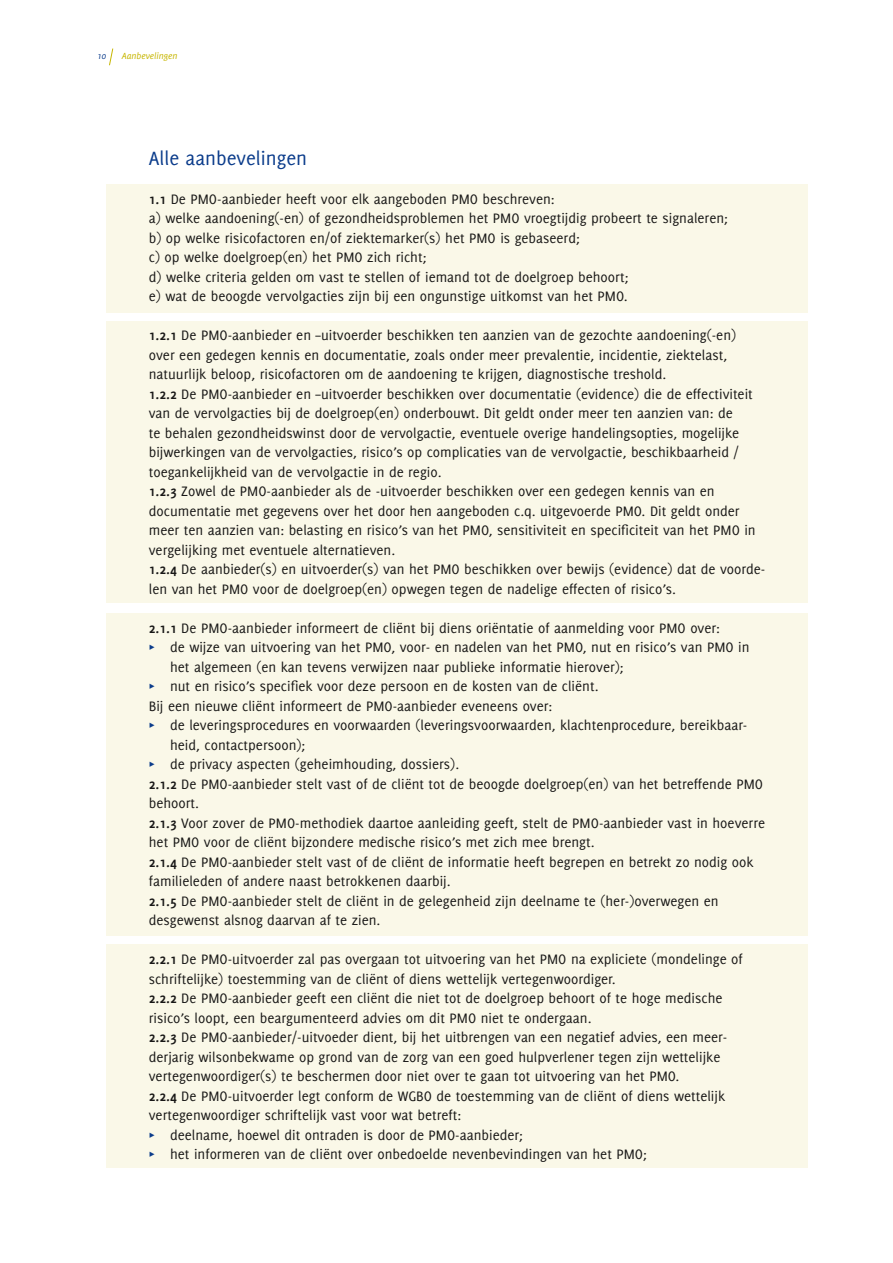
<style>
.page{position:relative;width:893px;height:1263px;background:#fff}
.page>*{position:absolute;margin:0;border:0;box-sizing:border-box;transform-origin:0 0}
.t1{font:21px "Delicious";color:#0b3c8b}
.t2{font:15px/19.5px "Delicious";color:#181716}
.t3{font:italic 9.75px "Delicious";color:#c7b600}
.t4{font:italic 9.75px "Delicious";color:#0b3c8b}
.s1{font-weight:700}
.s2{color:#0b3c8b}
</style>
<div class="page">
<svg style="left:109px;top:48px;width:4px;height:18px"></svg>
<div style="left:106px;top:184px;width:702px;height:129px;background:#faf8e8"></div>
<div style="left:106px;top:321px;width:702px;height:281px;background:#faf8e8"></div>
<div style="left:106px;top:945px;width:702px;height:223px;background:#faf8e8"></div>
<div style="left:106px;top:613px;width:702px;height:322px;background:#faf8e8"></div>
<p class="t4" style="left:98px;top:51px;width:10px">10</p>
<p class="t3" style="left:122px;top:51px;width:57px">Aanbevelingen</p>
<h1 class="t1" style="left:149px;top:146px;width:160px">Alle aanbevelingen</h1>
<p class="t2" style="left:149px;top:189px;width:581px"><span class="s1">1.1</span> De PMO-aanbieder heeft voor elk aangeboden PMO beschreven:<br>a) welke aandoening(-en) of gezondheidsproblemen het PMO vroegtijdig probeert te signaleren; b) op welke risicofactoren en/of ziektemarker(s) het PMO is gebaseerd;<br>c) op welke doelgroep(en) het PMO zich richt;<br>d) welke criteria gelden om vast te stellen of iemand tot de doelgroep behoort;<br>e) wat de beoogde vervolgacties zijn bij een ongunstige uitkomst van het PMO.</p>
<p class="t2" style="left:149px;top:325px;width:618px"><span class="s1">1.2.1</span> De PMO-aanbieder en –uitvoerder beschikken ten aanzien van de gezochte aandoening(-en) over een gedegen kennis en documentatie, zoals onder meer prevalentie, incidentie, ziektelast, natuurlijk beloop, risicofactoren om de aandoening te krijgen, diagnostische treshold.<br><span class="s1">1.2.2</span> De PMO-aanbieder en –uitvoerder beschikken over documentatie (evidence) die de effectiviteit van de vervolgacties bij de doelgroep(en) onderbouwt. Dit geldt onder meer ten aanzien van: de<br>te behalen gezondheidswinst door de vervolgactie, eventuele overige handelingsopties, mogelijke bijwerkingen van de vervolgacties, risico’s op complicaties van de vervolgactie, beschikbaarheid / toegankelijkheid van de vervolgactie in de regio.<br><span class="s1">1.2.3</span> Zowel de PMO-aanbieder als de -uitvoerder beschikken over een gedegen kennis van en documentatie met gegevens over het door hen aangeboden c.q. uitgevoerde PMO. Dit geldt onder meer ten aanzien van: belasting en risico’s van het PMO, sensitiviteit en specificiteit van het PMO in vergelijking met eventuele alternatieven.<br><span class="s1">1.2.4</span> De aanbieder(s) en uitvoerder(s) van het PMO beschikken over bewijs (evidence) dat de voorde&shy;len van het PMO voor de doelgroep(en) opwegen tegen de nadelige effecten of risico’s.</p>
<p class="t2" style="left:149px;top:618px;width:573px"><span class="s1">2.1.1</span> De PMO-aanbieder informeert de cliënt bij diens oriëntatie of aanmelding voor PMO over:</p>
<p class="t2" style="left:149px;top:637px;width:602px"><span class="s2">π</span> de wijze van uitvoering van het PMO, voor- en nadelen van het PMO, nut en risico’s van PMO in</p>
<p class="t2" style="left:170px;top:657px;width:455px">het algemeen (en kan tevens verwijzen naar publieke informatie hierover);</p>
<p class="t2" style="left:149px;top:676px;width:451px"><span class="s2">π</span> nut en risico’s specifiek voor deze persoon en de kosten van de cliënt.</p>
<p class="t2" style="left:149px;top:696px;width:405px">Bij een nieuwe cliënt informeert de PMO-aanbieder eveneens over:</p>
<p class="t2" style="left:149px;top:715px;width:600px"><span class="s2">π</span> de leveringsprocedures en voorwaarden (leveringsvoorwaarden, klachtenprocedure, bereikbaar-</p>
<p class="t2" style="left:170px;top:735px;width:137px">heid, contactpersoon);</p>
<p class="t2" style="left:149px;top:754px;width:312px"><span class="s2">π</span> de privacy aspecten (geheimhouding, dossiers).</p>
<p class="t2" style="left:149px;top:774px;width:616px"><span class="s1">2.1.2</span> De PMO-aanbieder stelt vast of de cliënt tot de beoogde doelgroep(en) van het betreffende PMO</p>
<p class="t2" style="left:149px;top:793px;width:52px">behoort.</p>
<p class="t2" style="left:149px;top:813px;width:618px"><span class="s1">2.1.3</span> Voor zover de PMO-methodiek daartoe aanleiding geeft, stelt de PMO-aanbieder vast in hoeverre</p>
<p class="t2" style="left:149px;top:832px;width:447px">het PMO voor de cliënt bijzondere medische risico’s met zich mee brengt.</p>
<p class="t2" style="left:149px;top:852px;width:606px"><span class="s1">2.1.4</span> De PMO-aanbieder stelt vast of de cliënt de informatie heeft begrepen en betrekt zo nodig ook</p>
<p class="t2" style="left:149px;top:871px;width:303px">familieleden of andere naast betrokkenen daarbij.</p>
<p class="t2" style="left:149px;top:891px;width:571px"><span class="s1">2.1.5</span> De PMO-aanbieder stelt de cliënt in de gelegenheid zijn deelname te (her-)overwegen en</p>
<p class="t2" style="left:149px;top:910px;width:233px">desgewenst alsnog daarvan af te zien.</p>
<p class="t2" style="left:149px;top:949px;width:596px"><span class="s1">2.2.1</span> De PMO-uitvoerder zal pas overgaan tot uitvoering van het PMO na expliciete (mondelinge of schriftelijke) toestemming van de cliënt of diens wettelijk vertegenwoordiger.<br><span class="s1">2.2.2</span> De PMO-aanbieder geeft een cliënt die niet tot de doelgroep behoort of te hoge medische risico’s loopt, een beargumenteerd advies om dit PMO niet te ondergaan.<br><span class="s1">2.2.3</span> De PMO-aanbieder/-uitvoeder dient, bij het uitbrengen van een negatief advies, een meer&shy;derjarig wilsonbekwame op grond van de zorg van een goed hulpverlener tegen zijn wettelijke vertegenwoordiger(s) te beschermen door niet over te gaan tot uitvoering van het PMO.<br><span class="s1">2.2.4</span> De PMO-uitvoerder legt conform de WGBO de toestemming van de cliënt of diens wettelijk vertegenwoordiger schriftelijk vast voor wat betreft:<br><span class="s2">π</span> deelname, hoewel dit ontraden is door de PMO-aanbieder;<br><span class="s2">π</span> het informeren van de cliënt over onbedoelde nevenbevindingen van het PMO;</p>
</div>
